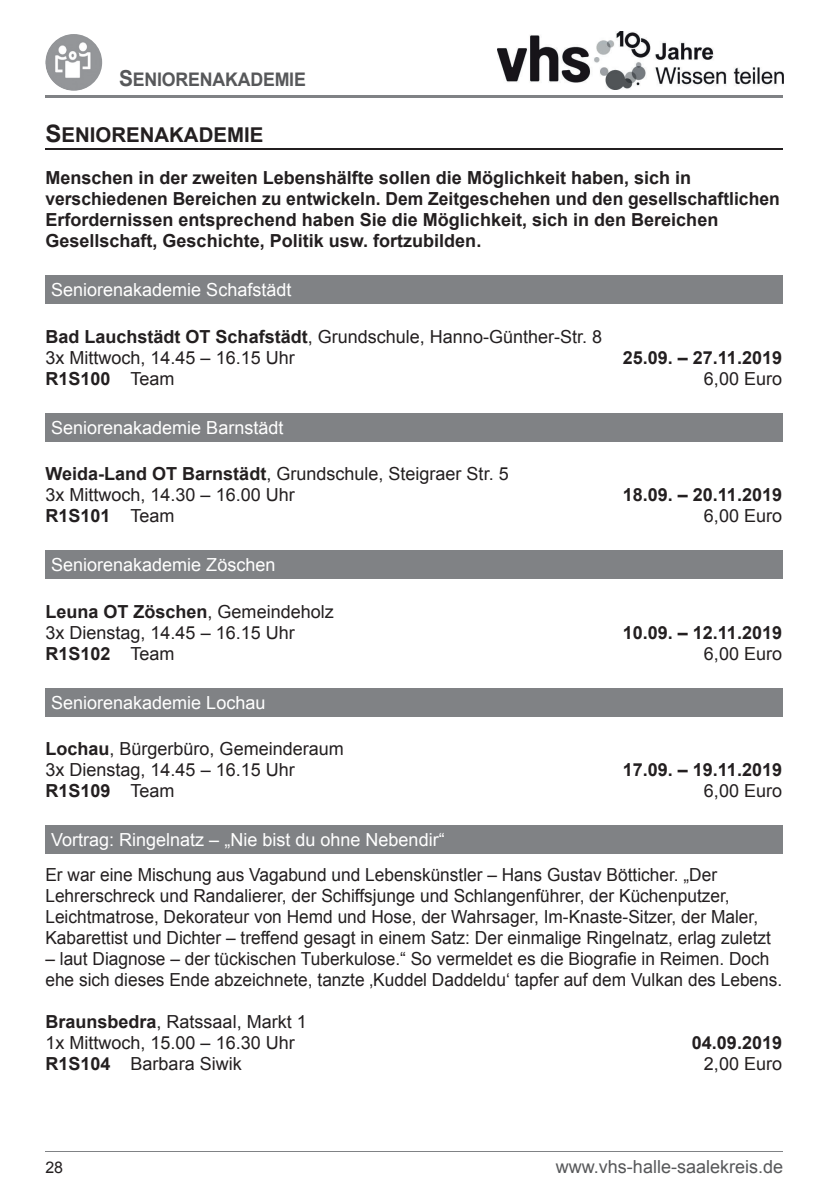
<style>
.page{position:relative;width:840px;height:1191px;background:#fff}
.page>*{position:absolute;margin:0;border:0;box-sizing:border-box;transform-origin:0 0}
.t1{font:20.4px "Arial Bold MT SC850";color:#231f20}
.t2{font:18.8px "Arial Bold MT SC850";letter-spacing:-.01em;color:#57585a;scale:.95 1}
.t3{font:18px/21px "Arial";color:#231f20;scale:.96 1}
.t4{font:700 18px/21px "Arial";color:#231f20}
.t5{font:18px/21px "Arial";color:#231f20}
.t6{font:18px "Arial";color:#fff}
.t7{font:18px "Arial";color:#57585a}
.t8{font:16px "Arial";color:#231f20}
.s1{font-size:22px}
.s2{font-size:24px}
.s3{font-weight:700}
.s4{font-weight:400}
</style>
<div class="page">
<hr style="left:45px;top:95px;width:737px;height:2px;background:#808285">
<hr style="left:45px;top:1151px;width:737px;height:1px;background:#808285">
<img style="left:497px;top:32px;width:285px;height:57px">
<svg style="left:45px;top:62px;width:2px;height:9px"></svg>
<hr style="left:45px;top:149px;width:737px;height:1px;background:#231f20">
<div style="left:45px;top:275px;width:737px;height:28px;background:#808285"></div>
<div style="left:45px;top:413px;width:737px;height:28px;background:#808285"></div>
<div style="left:45px;top:551px;width:737px;height:28px;background:#808285"></div>
<div style="left:45px;top:688px;width:737px;height:28px;background:#808285"></div>
<div style="left:45px;top:826px;width:737px;height:28px;background:#808285"></div>
<p class="t2" style="left:119px;top:67px;width:198px"><span class="s1">S</span>ENIORENAKADEMIE</p>
<p class="t1" style="left:45px;top:121px;width:219px"><span class="s2">S</span>ENIORENAKADEMIE</p>
<p class="t4" style="left:45px;top:168px;width:735px">Menschen in der zweiten Lebenshälfte sollen die Möglichkeit haben, sich in verschiedenen Bereichen zu entwickeln. Dem Zeitgeschehen und den gesellschaftlichen Erfordernissen entsprechend haben Sie die Möglichkeit, sich in den Bereichen Gesellschaft, Geschichte, Politik usw. fortzubilden.</p>
<p class="t6" style="left:51px;top:278px;width:242px">Seniorenakademie Schafstädt</p>
<p class="t5" style="left:45px;top:326px;width:558px"><span class="s3">Bad Lauchstädt OT Schafstädt</span>, Grundschule, Hanno-Günther-Str. 8<br>3x Mittwoch, 14.45 – 16.15 Uhr</p>
<p class="t4" style="left:622px;top:347px;width:161px">25.09. – 27.11.2019</p>
<p class="t4" style="left:45px;top:368px;width:131px">R1S100 <span class="s4">Team</span></p>
<p class="t5" style="left:703px;top:368px;width:80px">6,00 Euro</p>
<p class="t6" style="left:51px;top:415px;width:234px">Seniorenakademie Barnstädt</p>
<p class="t5" style="left:45px;top:463px;width:464px"><span class="s3">Weida-Land OT Barnstädt</span>, Grundschule, Steigraer Str. 5<br>3x Mittwoch, 14.30 – 16.00 Uhr</p>
<p class="t4" style="left:622px;top:485px;width:161px">18.09. – 20.11.2019</p>
<p class="t4" style="left:45px;top:506px;width:131px">R1S101 <span class="s4">Team</span></p>
<p class="t5" style="left:703px;top:505px;width:80px">6,00 Euro</p>
<p class="t6" style="left:51px;top:553px;width:226px">Seniorenakademie Zöschen</p>
<p class="t5" style="left:45px;top:601px;width:290px"><span class="s3">Leuna OT Zöschen</span>, Gemeindeholz<br>3x Dienstag, 14.45 – 16.15 Uhr</p>
<p class="t4" style="left:622px;top:622px;width:161px">10.09. – 12.11.2019</p>
<p class="t4" style="left:45px;top:643px;width:131px">R1S102 <span class="s4">Team</span></p>
<p class="t5" style="left:703px;top:643px;width:80px">6,00 Euro</p>
<p class="t6" style="left:51px;top:690px;width:216px">Seniorenakademie Lochau</p>
<p class="t5" style="left:45px;top:738px;width:300px"><span class="s3">Lochau</span>, Bürgerbüro, Gemeinderaum<br>3x Dienstag, 14.45 – 16.15 Uhr</p>
<p class="t4" style="left:622px;top:760px;width:161px">17.09. – 19.11.2019</p>
<p class="t4" style="left:45px;top:781px;width:131px">R1S109 <span class="s4">Team</span></p>
<p class="t5" style="left:703px;top:780px;width:80px">6,00 Euro</p>
<p class="t6" style="left:51px;top:828px;width:395px">Vortrag: Ringelnatz – „Nie bist du ohne Nebendir“</p>
<p class="t3" style="left:45px;top:864px;width:757px">Er war eine Mischung aus Vagabund und Lebenskünstler – Hans Gustav Bötticher. „Der Lehrerschreck und Randalierer, der Schiffsjunge und Schlangenführer, der Küchenputzer, Leichtmatrose, Dekorateur von Hemd und Hose, der Wahrsager, Im-Knaste-Sitzer, der Maler, Kabarettist und Dichter – treffend gesagt in einem Satz: Der einmalige Ringelnatz, erlag zuletzt</p>
<p class="t3" style="left:45px;top:948px;width:768px">– laut Diagnose – der tückischen Tuberkulose.“ So vermeldet es die Biografie in Reimen. Doch ehe sich dieses Ende abzeichnete, tanzte ‚Kuddel Daddeldu‘ tapfer auf dem Vulkan des Lebens.</p>
<p class="t5" style="left:45px;top:1011px;width:263px"><span class="s3">Braunsbedra</span>, Ratssaal, Markt 1<br>1x Mittwoch, 15.00 – 16.30 Uhr</p>
<p class="t4" style="left:691px;top:1033px;width:92px">04.09.2019</p>
<p class="t5" style="left:45px;top:1053px;width:198px"><span class="s3">R1S104</span> Barbara Siwik</p>
<p class="t5" style="left:703px;top:1053px;width:80px">2,00 Euro</p>
<p class="t8" style="left:45px;top:1157px;width:19px">28</p>
<p class="t7" style="left:555px;top:1155px;width:229px">www.vhs-halle-saalekreis.de</p>
</div>
